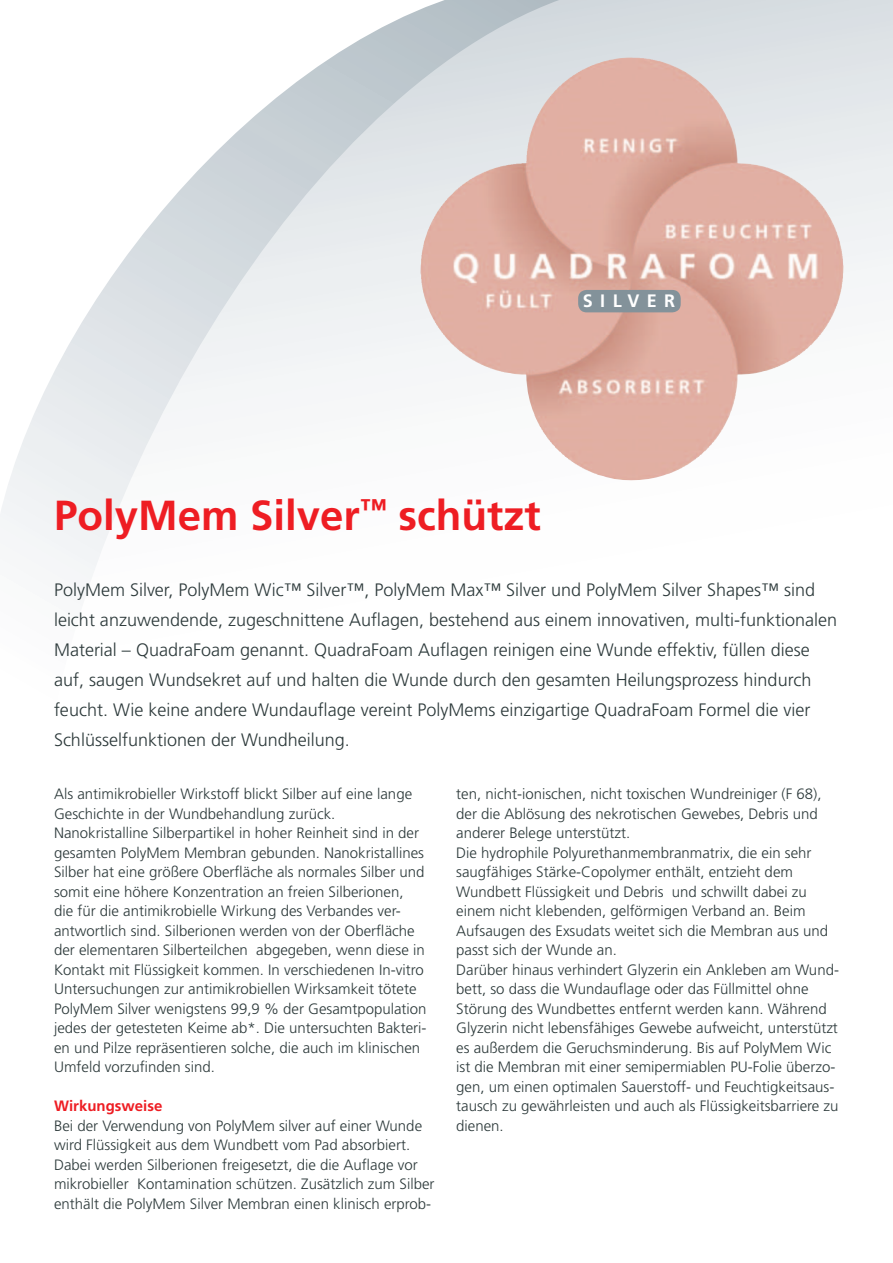
<style>
.page{position:relative;width:893px;height:1263px;background:#fff}
.page>*{position:absolute;margin:0;border:0;box-sizing:border-box;transform-origin:0 0}
.t1{font:700 42px "Frutiger";color:#ee1d23}
.t2{font:300 18px/30px "Frutiger";color:#2c393a}
.t3{font:700 18px "Frutiger";letter-spacing:.41em;color:#fff}
.t4{font:300 15px/19.5px "Frutiger";color:#2c393a}
.t5{font:700 15px "Frutiger";color:#ee1d23}
</style>
<div class="page">
<svg style="left:36px;top:0;width:857px;height:579px"></svg>
<img style="left:737px;top:163px;width:107px;height:136px">
<div style="left:578px;top:290px;width:103px;height:22px;background:#83929a;border-radius:9px"></div>
<p class="t3" style="left:583px;top:290px;width:94px">SILVER</p>
<h1 class="t1" style="left:54px;top:491px;width:488px">PolyMem Silver<sup>™</sup> schützt</h1>
<p class="t2" style="left:54px;top:574px;width:785px">PolyMem Silver, PolyMem Wic™ Silver™, PolyMem Max™ Silver und PolyMem Silver Shapes™ sind leicht anzuwendende, zugeschnittene Auflagen, bestehend aus einem innovativen, multi-funktionalen Material – QuadraFoam genannt. QuadraFoam Auflagen reinigen eine Wunde effektiv, füllen diese auf, saugen Wundsekret auf und halten die Wunde durch den gesamten Heilungsprozess hindurch feucht. Wie keine andere Wundauflage vereint PolyMems einzigartige QuadraFoam Formel die vier Schlüsselfunktionen der Wundheilung.</p>
<p class="t4" style="left:54px;top:784px;width:374px">Als antimikrobieller Wirkstoff blickt Silber auf eine lange Geschichte in der Wundbehandlung zurück.<br>Nanokristalline Silberpartikel in hoher Reinheit sind in der gesamten PolyMem Membran gebunden. Nanokristallines Silber hat eine größere Oberfläche als normales Silber und somit eine höhere Konzentration an freien Silberionen,<br>die für die antimikrobielle Wirkung des Verbandes ver&shy;antwortlich sind. Silberionen werden von der Oberfläche der elementaren Silberteilchen abgegeben, wenn diese in Kontakt mit Flüssigkeit kommen. In verschiedenen In-vitro Untersuchungen zur antimikrobiellen Wirksamkeit tötete PolyMem Silver wenigstens 99,9 % der Gesamtpopulation jedes der getesteten Keime ab*. Die untersuchten Bakteri&shy;en und Pilze repräsentieren solche, die auch im klinischen Umfeld vorzufinden sind.</p>
<p class="t5" style="left:54px;top:1097px;width:110px">Wirkungsweise</p>
<p class="t4" style="left:54px;top:1116px;width:382px">Bei der Verwendung von PolyMem silver auf einer Wunde wird Flüssigkeit aus dem Wundbett vom Pad absorbiert.<br>Dabei werden Silberionen freigesetzt, die die Auflage vor mikrobieller Kontamination schützen. Zusätzlich zum Silber enthält die PolyMem Silver Membran einen klinisch erprob-</p>
<p class="t4" style="left:456px;top:784px;width:384px">ten, nicht-ionischen, nicht toxischen Wundreiniger (F 68), der die Ablösung des nekrotischen Gewebes, Debris und anderer Belege unterstützt.<br>Die hydrophile Polyurethanmembranmatrix, die ein sehr saugfähiges Stärke-Copolymer enthält, entzieht dem Wundbett Flüssigkeit und Debris und schwillt dabei zu einem nicht klebenden, gelförmigen Verband an. Beim Aufsaugen des Exsudats weitet sich die Membran aus und passt sich der Wunde an.<br>Darüber hinaus verhindert Glyzerin ein Ankleben am Wund&shy;bett, so dass die Wundauflage oder das Füllmittel ohne Störung des Wundbettes entfernt werden kann. Während Glyzerin nicht lebensfähiges Gewebe aufweicht, unterstützt es außerdem die Geruchsminderung. Bis auf PolyMem Wic ist die Membran mit einer semipermiablen PU-Folie überzo&shy;gen, um einen optimalen Sauerstoff- und Feuchtigkeitsaus&shy;tausch zu gewährleisten und auch als Flüssigkeitsbarriere zu dienen.</p>
</div>
